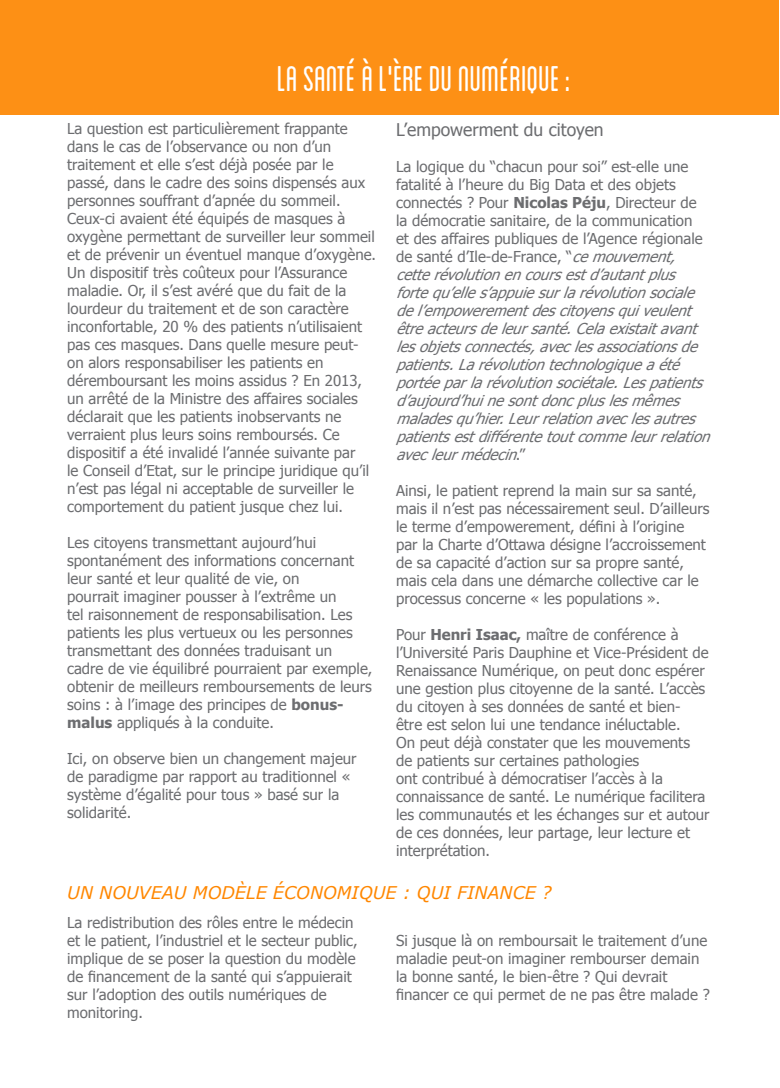
<style>
.page{position:relative;width:780px;height:1088px;background:#fff}
.page>*{position:absolute;margin:0;border:0;box-sizing:border-box;transform-origin:0 0}
.t1{font:condensed 37.5px "Blanch";color:#fff}
.t2{font:italic 17.5px "Verdana";color:#ff8700}
.texte_courant{font:17.5px "Tahoma";color:#6c6d70}
.texte_courant-2{font:15px/18px "Tahoma";color:#6c6d70}
.texte_courant-3{font:italic 15px/18px "Tahoma";color:#6c6d70}
.s1{font-weight:700}
.s2{font-style:normal}
.s3{font-weight:700;font-style:normal}
</style>
<div class="page">
<div style="left:0;top:0;width:778px;height:115px;background:#fd9015"></div>
<p class="t1" style="left:277px;top:58px;width:295px">LA SANTÉ À L'ÈRE DU NUMÉRIQUE :</p>
<p class="texte_courant-2" style="left:67px;top:119px;width:310px">La question est particulièrement frappante dans le cas de l’observance ou non d’un traitement et elle s’est déjà posée par le passé, dans le cadre des soins dispensés aux personnes souffrant d’apnée du sommeil.<br>Ceux-ci avaient été équipés de masques à oxygène permettant de surveiller leur sommeil et de prévenir un éventuel manque d’oxygène.<br>Un dispositif très coûteux pour l’Assurance maladie. Or, il s’est avéré que du fait de la lourdeur du traitement et de son caractère inconfortable, 20 % des patients n’utilisaient pas ces masques. Dans quelle mesure peut&shy;on alors responsabiliser les patients en déremboursant les moins assidus ? En 2013, un arrêté de la Ministre des affaires sociales déclarait que les patients inobservants ne verraient plus leurs soins remboursés. Ce dispositif a été invalidé l’année suivante par<br>le Conseil d’Etat, sur le principe juridique qu’il n’est pas légal ni acceptable de surveiller le comportement du patient jusque chez lui.</p>
<p class="texte_courant-2" style="left:67px;top:533px;width:307px">Les citoyens transmettant aujourd’hui spontanément des informations concernant leur santé et leur qualité de vie, on<br>pourrait imaginer pousser à l’extrême un<br>tel raisonnement de responsabilisation. Les patients les plus vertueux ou les personnes transmettant des données traduisant un<br>cadre de vie équilibré pourraient par exemple, obtenir de meilleurs remboursements de leurs soins : à l’image des principes de <span class="s1">bonus&shy;malus</span> appliqués à la conduite.</p>
<p class="texte_courant-2" style="left:67px;top:749px;width:291px">Ici, on observe bien un changement majeur de paradigme par rapport au traditionnel « système d’égalité pour tous » basé sur la solidarité.</p>
<p class="texte_courant" style="left:396px;top:118px;width:209px">L’empowerment du citoyen</p>
<p class="texte_courant-3" style="left:396px;top:156px;width:321px"><span class="s2">La logique du “chacun pour soi” est-elle une fatalité à l’heure du Big Data et des objets connectés ? Pour</span> <span class="s3">Nicolas Péju</span><span class="s2">, Directeur de<br>la démocratie sanitaire, de la communication<br>et des affaires publiques de l’Agence régionale de santé d’Ile-de-France, “</span>cemouvement, cetterévolutionencoursestd’autantplus fortequ’elles’appuiesurlarévolutionsociale del’empowerementdescitoyensquiveulent êtreacteursdeleursanté.Celaexistaitavant lesobjetsconnectés,aveclesassociationsde patients.Larévolutiontechnologiqueaété portéeparlarévolutionsociétale.Lespatients d’aujourd’huinesontdoncpluslesmêmes maladesqu’hier.Leurrelationaveclesautres patientsestdifférentetoutcommeleurrelation avecleurmédecin<span class="s2">. ”</span></p>
<p class="texte_courant-2" style="left:396px;top:480px;width:315px">Ainsi, le patient reprend la main sur sa santé, mais il n’est pas nécessairement seul. D’ailleurs le terme d’empowerement, défini à l’origine par la Charte d’Ottawa désigne l’accroissement de sa capacité d’action sur sa propre santé, mais cela dans une démarche collective car le processus concerne « les populations ».</p>
<p class="texte_courant-2" style="left:396px;top:624px;width:315px">Pour <span class="s1">Henri Isaac,</span> maître de conférence à l’Université Paris Dauphine et Vice-Président de Renaissance Numérique, on peut donc espérer une gestion plus citoyenne de la santé. L’accès du citoyen à ses données de santé et bien&shy;être est selon lui une tendance inéluctable.<br>On peut déjà constater que les mouvements de patients sur certaines pathologies<br>ont contribué à démocratiser l’accès à la connaissance de santé. Le numérique facilitera les communautés et les échanges sur et autour de ces données, leur partage, leur lecture et interprétation.</p>
<p class="t2" style="left:67px;top:881px;width:486px">UN NOUVEAU MODÈLE ÉCONOMIQUE : QUI FINANCE ?</p>
<p class="texte_courant-2" style="left:67px;top:912px;width:292px">La redistribution des rôles entre le médecin et le patient, l’industriel et le secteur public, implique de se poser la question du modèle de financement de la santé qui s’appuierait sur l’adoption des outils numériques de monitoring.</p>
<p class="texte_courant-2" style="left:396px;top:930px;width:315px">Si jusque là on remboursait le traitement d’une maladie peut-on imaginer rembourser demain la bonne santé, le bien-être ? Qui devrait financer ce qui permet de ne pas être malade ?</p>
</div>
